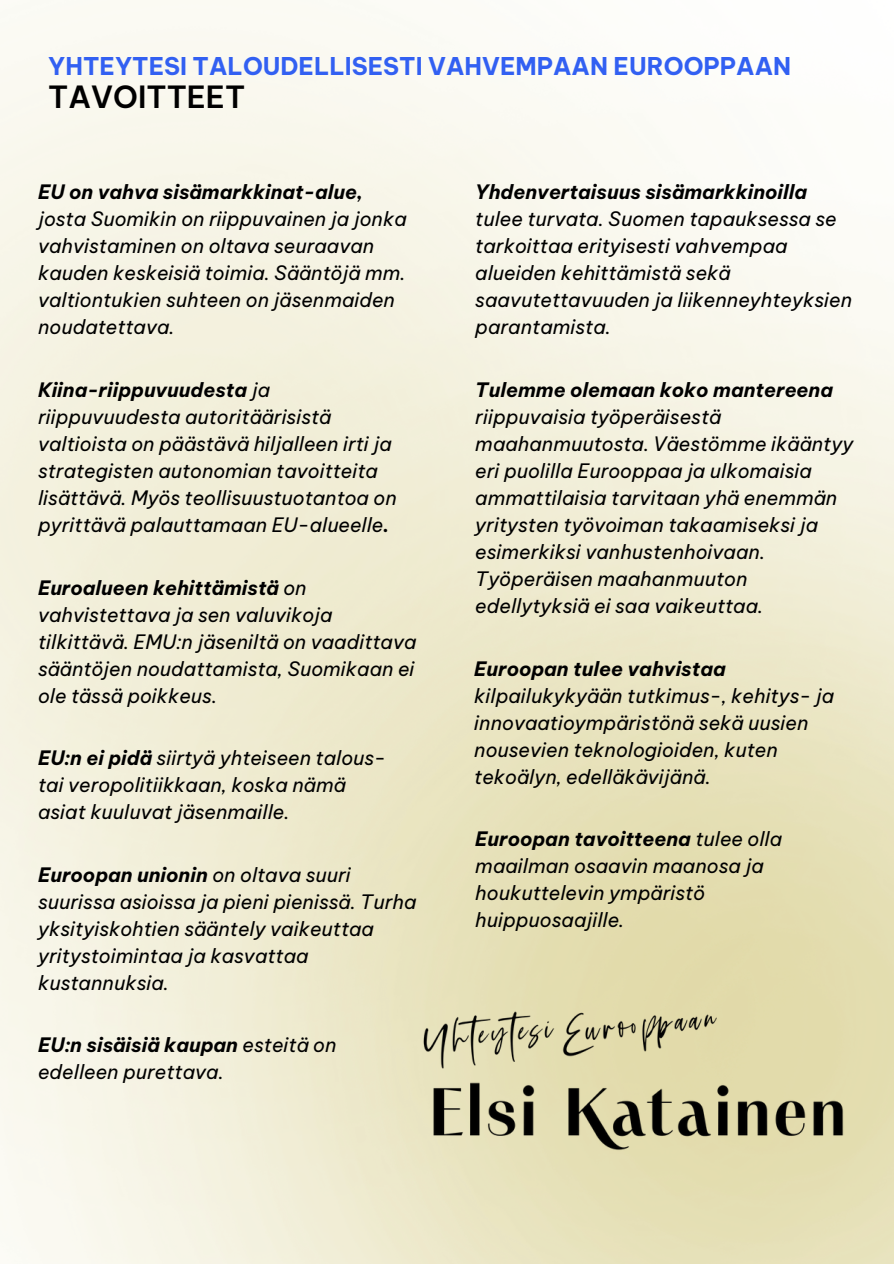
<style>
.page{position:relative;width:894px;height:1264px;background:#fff}
.page>*{position:absolute;margin:0;border:0;box-sizing:border-box;transform-origin:0 0}
.t1{font:600 30px "Be Vietnam Pro";color:#000}
.t2{font:700 24px "Be Vietnam Pro";color:#3260f2}
.t3{font:italic 19.5px/27px "Be Vietnam Pro";color:#000}
.s1{font-weight:700}
</style>
<div class="page">
<img style="left:400px;top:982px;width:342px;height:110px">
<img style="left:403px;top:1058px;width:475px;height:142px">
<p class="t2" style="left:48px;top:51px;width:744px">YHTEYTESI TALOUDELLISESTI VAHVEMPAAN EUROOPPAAN</p>
<p class="t1" style="left:48px;top:78px;width:198px">TAVOITTEET</p>
<h2 class="t3" style="left:38px;top:178px;width:370px"><span class="s1">EU on vahva sisämarkkinat-alue, </span>josta Suomikin on riippuvainen ja jonka vahvistaminen on oltava seuraavan kauden keskeisiä toimia. Sääntöjä mm. valtiontukien suhteen on jäsenmaiden noudatettava.</h2>
<h1 class="t3" style="left:38px;top:376px;width:360px"><span class="s1">Kiina-riippuvuudesta</span> ja riippuvuudesta autoritäärisistä valtioista on päästävä hiljalleen irti ja strategisten autonomian tavoitteita lisättävä. Myös teollisuustuotantoa on pyrittävä palauttamaan EU-alueelle<span class="s1">.</span></h1>
<p class="t3" style="left:38px;top:574px;width:380px"><span class="s1">Euroalueen kehittämistä</span> on vahvistettava ja sen valuvikoja tilkittävä. EMU:n jäseniltä on vaadittava sääntöjen noudattamista, Suomikaan ei ole tässä poikkeus.</p>
<p class="t3" style="left:38px;top:744px;width:349px"><span class="s1">EU:n ei pidä</span> siirtyä yhteiseen talous&shy;tai veropolitiikkaan, koska nämä asiat kuuluvat jäsenmaille.</p>
<p class="t3" style="left:38px;top:861px;width:380px"><span class="s1">Euroopan unionin</span> on oltava suuri suurissa asioissa ja pieni pienissä. Turha yksityiskohtien sääntely vaikeuttaa yritystoimintaa ja kasvattaa kustannuksia.</p>
<p class="t3" style="left:38px;top:1031px;width:300px"><span class="s1">EU:n sisäisiä kaupan</span> esteitä on edelleen purettava.</p>
<p class="t3" style="left:475px;top:178px;width:378px"><span class="s1">Yhdenvertaisuus sisämarkkinoilla </span>tulee turvata. Suomen tapauksessa se tarkoittaa erityisesti vahvempaa alueiden kehittämistä sekä saavutettavuuden ja liikenneyhteyksien parantamista.</p>
<p class="t3" style="left:475px;top:376px;width:379px"><span class="s1">Tulemme olemaan koko mantereena </span>riippuvaisia työperäisestä maahanmuutosta. Väestömme ikääntyy eri puolilla Eurooppaa ja ulkomaisia ammattilaisia tarvitaan yhä enemmän yritysten työvoiman takaamiseksi ja esimerkiksi vanhustenhoivaan.<br>Työperäisen maahanmuuton edellytyksiä ei saa vaikeuttaa.</p>
<p class="t3" style="left:474px;top:655px;width:361px"><span class="s1">Euroopan tulee vahvistaa </span>kilpailukykyään tutkimus-, kehitys- ja innovaatioympäristönä sekä uusien nousevien teknologioiden, kuten tekoälyn, edelläkävijänä.</p>
<p class="t3" style="left:475px;top:825px;width:308px"><span class="s1">Euroopan tavoitteena</span> tulee olla maailman osaavin maanosa ja houkuttelevin ympäristö huippuosaajille.</p>
</div>
